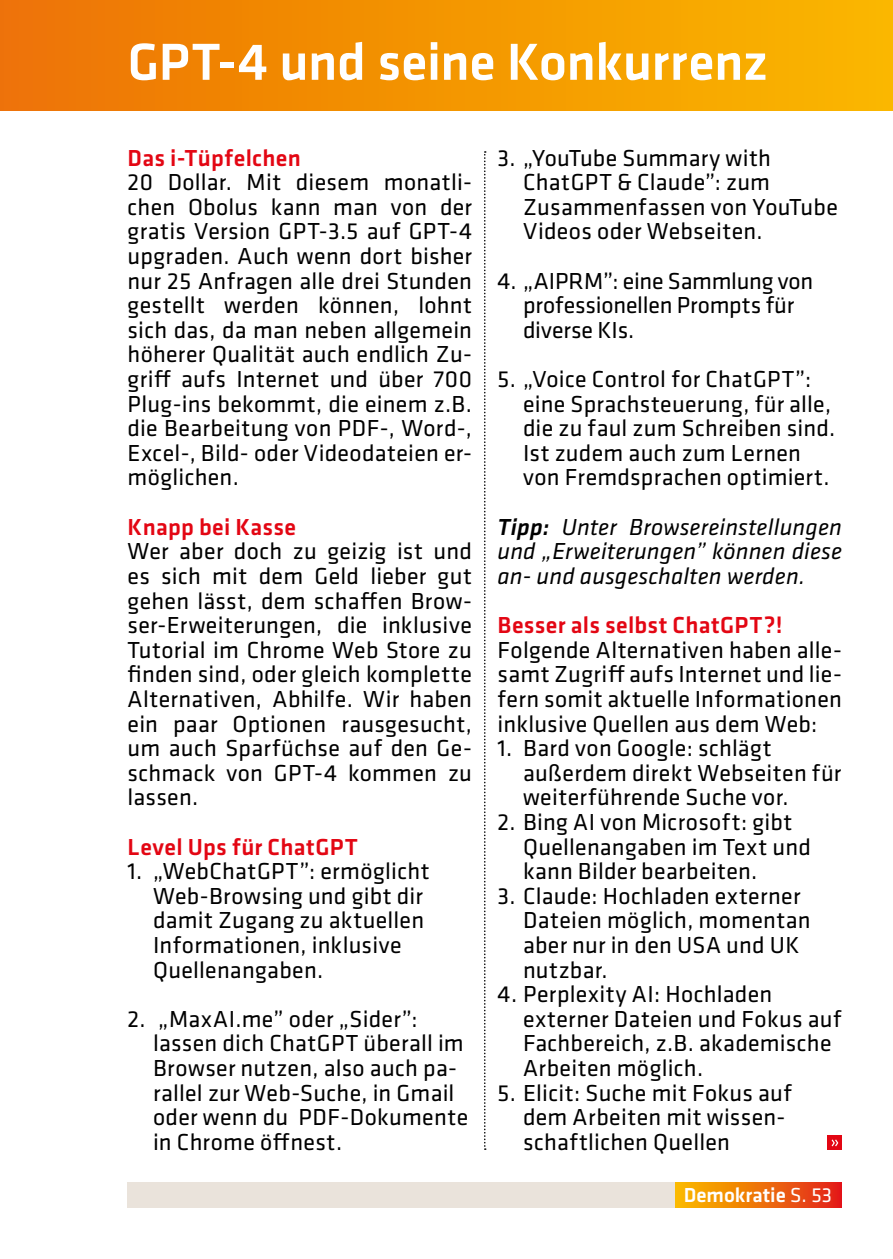
<style>
.page{position:relative;width:893px;height:1259px;background:#fff}
.page>*{position:absolute;margin:0;border:0;box-sizing:border-box;transform-origin:0 0}
.t1{font:500 54px "Klavika Basic";letter-spacing:-.005em;color:#fff}
.t2{font:24px/24.6px "Klavika Basic";letter-spacing:.01em;color:#000}
.t3{font:italic 24px/24.6px "Klavika Basic";letter-spacing:.005em;color:#000;text-align:justify}
.t4{font:500 24px "Klavika Basic";letter-spacing:.015em;color:#e30613}
.t5{font:24px/24.6px "Klavika Basic";letter-spacing:-.01em;color:#000}
.t6{font:500 21px "Klavika Basic";color:#fff}
.s1{font-weight:500}
.s2{font-weight:400}
</style>
<div class="page">
<div style="left:128px;top:1182px;width:714px;height:26px;background:#eae3db"></div>
<svg style="left:484px;top:151px;width:2px;height:999px"></svg>
<div style="left:0;top:0;width:893px;height:111px;background:linear-gradient(to right,#ed7305,#fab800)"></div>
<div style="left:675px;top:1182px;width:167px;height:26px;background:linear-gradient(to right,#fac000,#e2201b)"></div>
<div style="left:828px;top:1135px;width:14px;height:14px;background:#e30613"></div>
<svg style="left:831px;top:1139px;width:7px;height:7px"></svg>
<h1 class="t1" style="left:128px;top:25px;width:641px">GPT-4 und seine Konkurrenz</h1>
<p class="t4" style="left:128px;top:141px;width:175px">Das i-Tüpfelchen</p>
<p class="t2" style="left:128px;top:169px;width:346px;text-align:justify">20 Dollar. Mit diesem monatli&shy;chen Obolus kann man von der gratis Version GPT-3.5 auf GPT-4 upgraden. Auch wenn dort bisher nur 25 Anfragen alle drei Stunden gestellt werden können, lohnt sich das, da man neben allgemein höherer Qualität auch endlich Zu&shy;griff aufs Internet und über 700<br>Plug-ins bekommt, die einem z.B. die Bearbeitung von PDF-, Word-, Excel-, Bild- oder Videodateien er&shy;möglichen.</p>
<p class="t4" style="left:128px;top:510px;width:170px">Knapp bei Kasse</p>
<p class="t2" style="left:128px;top:538px;width:346px;text-align:justify">Wer aber doch zu geizig ist und es sich mit dem Geld lieber gut gehen lässt, dem schaffen Brow&shy;ser-Erweiterungen, die inklusive Tutorial im Chrome Web Store zu finden sind, oder gleich komplette Alternativen, Abhilfe. Wir haben ein paar Optionen rausgesucht, um auch Sparfüchse auf den Ge&shy;schmack von GPT-4 kommen zu lassen.</p>
<p class="t4" style="left:128px;top:830px;width:232px">Level Ups für ChatGPT</p>
<p class="t2" style="left:153px;top:858px;width:278px;text-indent:-26px">1. „WebChatGPT”: ermöglicht<br>Web-Browsing und gibt dir damit Zugang zu aktuellen<br>Informationen, inklusive<br>Quellenangaben.</p>
<p class="t2" style="left:153px;top:1006px;width:317px;text-indent:-26px">2. „MaxAI.me” oder „Sider”: lassen dich ChatGPT überall im<br>Browser nutzen, also auch pa&shy;rallel zur Web-Suche, in Gmail oder wenn du PDF-Dokumente in Chrome öffnest.</p>
<p class="t2" style="left:523px;top:145px;width:316px;text-indent:-26px">3. „YouTube Summary with<br>ChatGPT &amp; Claude”: zum<br>Zusammenfassen von YouTube<br>Videos oder Webseiten.</p>
<p class="t5" style="left:523px;top:268px;width:292px;text-indent:-26px">4. „AIPRM”: eine Sammlung von professionellen Prompts für diverse KIs.</p>
<p class="t2" style="left:523px;top:366px;width:314px;text-indent:-26px">5. „Voice Control for ChatGPT”: eine Sprachsteuerung, für alle, die zu faul zum Schreiben sind.<br>Ist zudem auch zum Lernen von Fremdsprachen optimiert.</p>
<p class="t3" style="left:497px;top:514px;width:346px"><span class="s1">Tipp:</span> Unter Browsereinstellungen und „Erweiterungen” können diese an- und ausgeschalten werden.</p>
<p class="t4" style="left:497px;top:609px;width:287px">Besser als selbst ChatGPT?!</p>
<p class="t2" style="left:497px;top:637px;width:346px;text-align:justify">Folgende Alternativen haben alle&shy;samt Zugriff aufs Internet und lie&shy;fern somit aktuelle Informationen inklusive Quellen aus dem Web:</p>
<p class="t2" style="left:523px;top:735px;width:320px;text-indent:-26px">1. Bard von Google: schlägt außerdem direkt Webseiten für weiterführende Suche vor.</p>
<p class="t2" style="left:523px;top:809px;width:289px;text-indent:-26px">2. Bing AI von Microsoft: gibt<br>Quellenangaben im Text und kann Bilder bearbeiten.</p>
<p class="t2" style="left:523px;top:883px;width:289px;text-indent:-26px">3. Claude: Hochladen externer<br>Dateien möglich, momentan aber nur in den USA und UK nutzbar.</p>
<p class="t2" style="left:523px;top:981px;width:320px;text-indent:-26px">4. Perplexity AI: Hochladen externer Dateien und Fokus auf<br>Fachbereich, z.B. akademische<br>Arbeiten möglich.</p>
<p class="t2" style="left:523px;top:1079px;width:270px;text-indent:-26px">5. Elicit: Suche mit Fokus auf dem Arbeiten mit wissen&shy;schaftlichen Quellen</p>
<p class="t6" style="left:684px;top:1181px;width:150px">Demokratie <span class="s2">S. 53</span></p>
</div>
